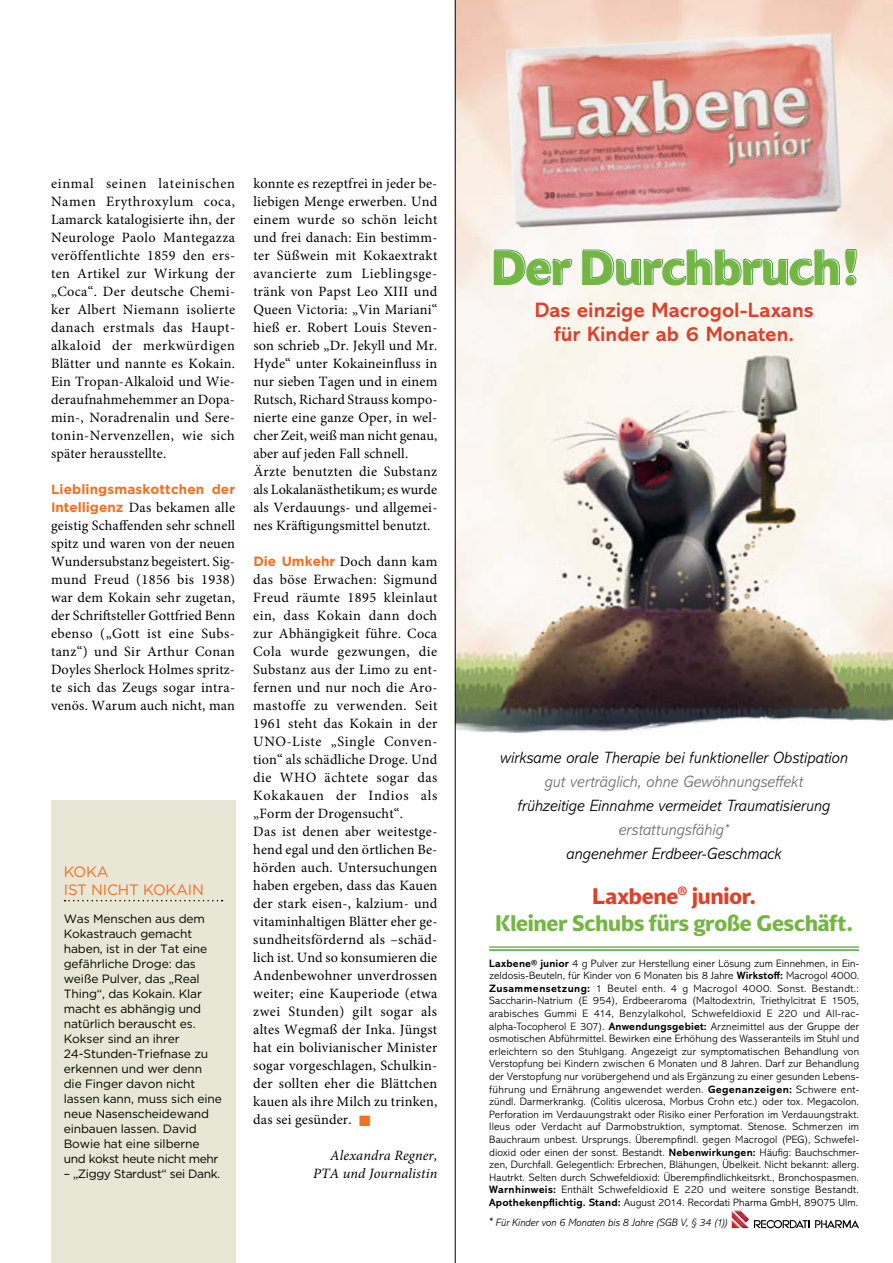
<style>
.page{position:relative;width:893px;height:1263px;background:#fff}
.page>*{position:absolute;margin:0;border:0;box-sizing:border-box;transform-origin:0 0}
.t1{font:48.75px "A Agriculture";letter-spacing:-.005em;color:#74b643}
.t2{font:22.5px/27px "A Agriculture";letter-spacing:-.005em;color:#74b643;text-align:center}
.t3{font:700 21px/24px "Abadi MT Std";color:#db412b;text-align:center}
.t4{font:italic 300 16.5px/24px "Abadi MT Std";color:#000;text-align:center}
.t5{font:italic 300 16.5px "Abadi MT Std";letter-spacing:-.005em;color:#6d6f71}
.t6{font:15px/18px "Gotham";letter-spacing:-.01em;color:#f36f21}
.t7{font:14.25px/18px "Minion Pro";letter-spacing:.015em;color:#000;text-align:justify}
.t8{font:italic 14.25px/18px "Minion Pro";letter-spacing:.01em;color:#000;text-align:right}
.t9{font:700 13.5px "Gotham";letter-spacing:.01em;color:#f36f21}
.t10{font:12px/15px "Gotham";letter-spacing:-.01em;color:#000}
.t11{font:12px "Gotham";letter-spacing:-.03em;color:#000}
.t12{font:300 10.8px/12.6px "Abadi MT Std";letter-spacing:.015em;color:#000;text-align:justify}
.t13{font:italic 300 10.8px "Abadi MT Std";color:#000}
.s1{font-family:"Gotham";font-weight:700;font-size:13.5px;color:#f36f21}
.s2{color:#f36f21}
.s3{color:#6d6f71}
.s4{color:#db412b}
.s5{font-weight:700}
</style>
<div class="page">
<img style="left:456px;top:0;width:437px;height:715px">
<img style="left:456px;top:715px;width:437px;height:18px">
<hr style="left:489px;top:946px;width:370px;height:2px;background:#74b643">
<hr style="left:489px;top:949px;width:370px;height:2px;background:#46a648">
<img style="left:482px;top:23px;width:387px;height:248px">
<svg style="left:754px;top:1220px;width:55px;height:8px"></svg>
<svg style="left:815px;top:1220px;width:44px;height:8px"></svg>
<img style="left:732px;top:1210px;width:17px;height:18px">
<svg style="left:494px;top:249px;width:78px;height:36px"></svg>
<svg style="left:583px;top:249px;width:257px;height:36px"></svg>
<svg style="left:846px;top:249px;width:11px;height:36px"></svg>
<div style="left:51px;top:800px;width:184px;height:463px;background:#e8e6d4"></div>
<svg style="left:65px;top:900px;width:158px;height:1px"></svg>
<hr style="left:455px;top:0;width:1px;height:1263px;background:#000">
<p class="t7" style="left:51px;top:175px;width:186px">einmal seinen lateinischen Namen Erythroxylum coca, Lamarck katalogisierte ihn, der Neurologe Paolo Mantegazza veröffentlichte 1859 den ers&shy;ten Artikel zur Wirkung der „Coca“. Der deutsche Chemi&shy;ker Albert Niemann isolierte danach erstmals das Haupt&shy;alkaloid der merkwürdigen Blätter und nannte es Kokain.<br>Ein Tropan-Alkaloid und Wie&shy;deraufnahmehemmer an Dopa&shy;min-, Noradrenalin und Sere&shy;tonin-Nervenzellen, wie sich später herausstellte.</p>
<p class="t9" style="left:51px;top:480px;width:185px">Lieblingsmaskottchen der</p>
<p class="t7" style="left:51px;top:499px;width:186px"><span class="s1">Intelligenz</span> Das bekamen alle geistig Schaffenden sehr schnell spitz und waren von der neuen Wundersubstanz begeistert. Sig&shy;mund Freud (1856 bis 1938) war dem Kokain sehr zugetan, der Schriftsteller Gottfried Benn ebenso („Gott ist eine Subs&shy;tanz“) und Sir Arthur Conan Doyles Sherlock Holmes spritz&shy;te sich das Zeugs sogar intra&shy;venös. Warum auch nicht, man</p>
<p class="t6" style="left:64px;top:862px;width:142px">KOKA<br>IST NICHT KOKAIN</p>
<p class="t10" style="left:64px;top:910px;width:160px">Was Menschen aus dem<br>Kokastrauch gemacht haben, ist in der Tat eine gefährliche Droge: das weiße Pulver, das „Real<br>Thing“, das Kokain. Klar macht es abhängig und natürlich berauscht es.<br>Kokser sind an ihrer<br>24-Stunden-Triefnase zu erkennen und wer denn die Finger davon nicht lassen kann, muss sich eine neue Nasenscheidewand einbauen lassen. David<br>Bowie hat eine silberne und kokst heute nicht mehr</p>
<p class="t11" style="left:64px;top:1166px;width:158px">– „Ziggy Stardust“ sei Dank.</p>
<p class="t7" style="left:253px;top:175px;width:186px;text-align:left">konnte es rezeptfrei in jeder be&shy;liebigen Menge erwerben. Und einem wurde so schön leicht und frei danach: Ein bestimm&shy;ter Süßwein mit Kokaextrakt avancierte zum Lieblingsge&shy;tränk von Papst Leo XIII und<br>Queen Victoria: „Vin Mariani“ hieß er. Robert Louis Steven&shy;son schrieb „Dr. Jekyll und Mr.<br>Hyde“ unter Kokaineinfluss in nur sieben Tagen und in einem<br>Rutsch, Richard Strauss kompo&shy;nierte eine ganze Oper, in wel&shy;cher Zeit, weiß man nicht genau, aber auf jeden Fall schnell.<br>Ärzte benutzten die Substanz als Lokalanästhetikum; es wurde als Verdauungs- und allgemei&shy;nes Kräftigungsmittel benutzt.</p>
<p class="t7" style="left:253px;top:553px;width:186px;text-align:left"><span class="s1">Die Umkehr</span> Doch dann kam das böse Erwachen: Sigmund<br>Freud räumte 1895 kleinlaut ein, dass Kokain dann doch zur Abhängigkeit führe. Coca<br>Cola wurde gezwungen, die<br>Substanz aus der Limo zu ent&shy;fernen und nur noch die Aro&shy;mastoffe zu verwenden. Seit<br>1961 steht das Kokain in der<br>UNO-Liste „Single Conven&shy;tion“ als schädliche Droge. Und die WHO ächtete sogar das<br>Kokakauen der Indios als „Form der Drogensucht“.<br>Das ist denen aber weitestge&shy;hend egal und den örtlichen Be&shy;hörden auch. Untersuchungen haben ergeben, dass das Kauen der stark eisen-, kalzium- und vitaminhaltigen Blätter eher ge&shy;sundheitsfördernd als –schäd&shy;lich ist. Und so konsumieren die<br>Andenbewohner unverdrossen weiter; eine Kauperiode (etwa zwei Stunden) gilt sogar als altes Wegmaß der Inka. Jüngst hat ein bolivianischer Minister sogar vorgeschlagen, Schulkin&shy;der sollten eher die Blättchen kauen als ihre Milch zu trinken, das sei gesünder. <span class="s2">■</span></p>
<p class="t8" style="left:313px;top:1147px;width:126px">Alexandra Regner,<br>PTA und Journalistin</p>
<h1 class="t1" style="left:491px;top:236px;width:368px">Der Durchbruch!</h1>
<h3 class="t3" style="left:535px;top:298px;width:280px">Das einzige Macrogol-Laxans für Kinder ab 6 Monaten.</h3>
<p class="t4" style="left:500px;top:746px;width:350px">wirksame orale Therapie bei funktioneller Obstipation</p>
<p class="t5" style="left:545px;top:772px;width:260px">gut verträglich, ohne Gewöhnungseffekt</p>
<p class="t4" style="left:518px;top:794px;width:314px">frühzeitige Einnahme vermeidet Traumatisierung <span class="s3">erstattungsfähig</span><sup>*<br></sup>angenehmer Erdbeer-Geschmack</p>
<h2 class="t2" style="left:495px;top:882px;width:360px"><span class="s4">Laxbene</span><sup>®</sup> <span class="s4">junior.<br></span>Kleiner Schubs fürs große Geschäft.</h2>
<p class="t12" style="left:489px;top:957px;width:371px"><span class="s5">Laxbene</span><sup>®</sup> <span class="s5">junior</span> 4 g Pulver zur Herstellung einer Lösung zum Einnehmen, in Ein&shy;zeldosis-Beuteln, für Kinder von 6 Monaten bis 8 Jahre <span class="s5">Wirkstoff:</span> Macrogol 4000.<br><span class="s5">Zusammensetzung:</span> 1 Beutel enth. 4 g Macrogol 4000. Sonst. Bestandt.:<br>Saccharin-Natrium (E 954), Erdbeeraroma (Maltodextrin, Triethylcitrat E 1505, arabisches Gummi E 414, Benzylalkohol, Schwefeldioxid E 220 und All-rac&shy;alpha-Tocopherol E 307). <span class="s5">Anwendungsgebiet:</span> Arzneimittel aus der Gruppe der osmotischen Abführmittel. Bewirken eine Erhöhung des Wasseranteils im Stuhl und erleichtern so den Stuhlgang. Angezeigt zur symptomatischen Behandlung von Verstopfung bei Kindern zwischen 6 Monaten und 8 Jahren. Darf zur Behandlung der Verstopfung nur vorübergehend und als Ergänzung zu einer gesunden Lebens&shy;führung und Ernährung angewendet werden. <span class="s5">Gegenanzeigen:</span> Schwere ent&shy;zündl. Darmerkrankg. (Colitis ulcerosa, Morbus Crohn etc.) oder tox. Megacolon.<br>Perforation im Verdauungstrakt oder Risiko einer Perforation im Verdauungstrakt.<br>Ileus oder Verdacht auf Darmobstruktion, symptomat. Stenose. Schmerzen im Bauchraum unbest. Ursprungs. Überempfindl. gegen Macrogol (PEG), Schwefel&shy;dioxid oder einen der sonst. Bestandt. <span class="s5">Nebenwirkungen:</span> Häufig: Bauchschmer&shy;zen, Durchfall. Gelegentlich: Erbrechen, Blähungen, Übelkeit. Nicht bekannt: allerg.<br>Hautrkt. Selten durch Schwefeldioxid: Überempfindlichkeitsrkt., Bronchospasmen.<br><span class="s5">Warnhinweis:</span> Enthält Schwefeldioxid E 220 und weitere sonstige Bestandt.<br><span class="s5">Apothekenpflichtig. Stand:</span> August 2014. Recordati Pharma GmbH, 89075 Ulm.</p>
<p class="t13" style="left:489px;top:1217px;width:240px">* Für Kinder von 6 Monaten bis 8 Jahre (SGB V, § 34 (1))</p>
</div>
